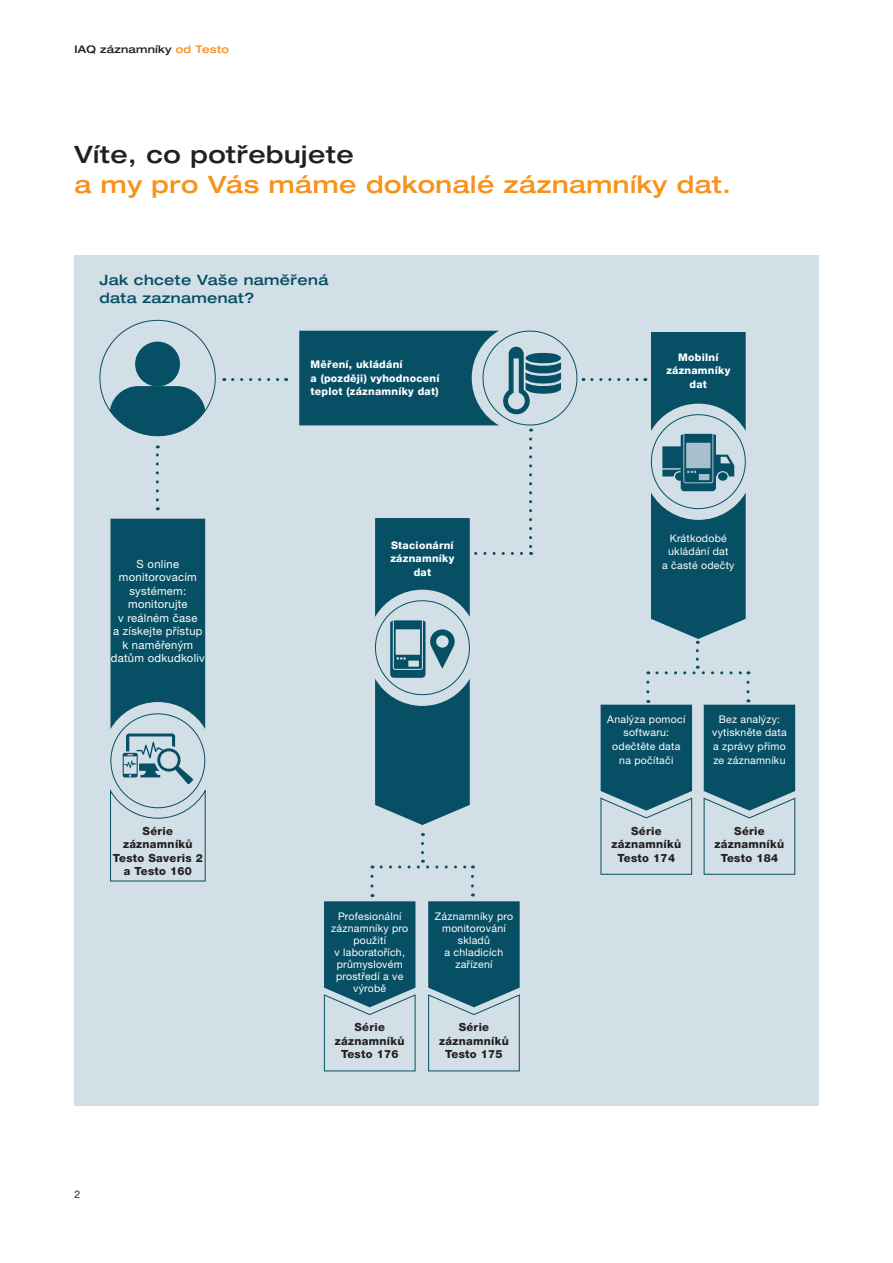
<style>
.page{position:relative;width:893px;height:1263px;background:#fff}
.page>*{position:absolute;margin:0;border:0;box-sizing:border-box;transform-origin:0 0}
.t1{font:500 expanded 24px "Helvetica Neue LTW1 G";letter-spacing:.025em;color:#f7931d}
.t2{font:500 expanded 24px "Helvetica Neue LTW1 G";letter-spacing:.025em;color:#231f20}
.t3{font:500 expanded 14.25px/18px "Helvetica Neue LTW1 G";letter-spacing:.025em;color:#074f64}
.t4{font:800 11.25px/13.5px "Helvetica Neue LTW1 G";letter-spacing:.025em;color:#231f20;text-align:center}
.t5{font:11.25px/13.5px "Helvetica Neue LTW1 G";letter-spacing:.025em;color:#fff;text-align:center}
.t6{font:10.5px/12px "Helvetica Neue LTW1 G";letter-spacing:.025em;color:#fff;text-align:center}
.t7{font:800 10.5px/13.5px "Helvetica Neue LTW1 G";letter-spacing:.025em;color:#fff;text-align:center}
.t8{font:500 expanded 10.5px "Helvetica Neue LTW1 G";letter-spacing:.025em;color:#231f20}
.t9{font:10.5px "Helvetica Neue LTW1 G";color:#231f20}
.s1{color:#f7931d}
</style>
<div class="page">
<div style="left:74px;top:255px;width:745px;height:851px;background:#d2dfe6"></div>
<svg style="left:109px;top:386px;width:97px;height:50px"></svg>
<div style="left:135px;top:342px;width:45px;height:44px;background:#074f64;border-radius:50%"></div>
<svg style="left:156px;top:445px;width:3px;height:55px"></svg>
<svg style="left:233px;top:378px;width:54px;height:3px"></svg>
<svg style="left:110px;top:519px;width:96px;height:363px"></svg>
<svg style="left:592px;top:332px;width:154px;height:312px"></svg>
<svg style="left:299px;top:331px;width:262px;height:101px"></svg>
<svg style="left:529px;top:439px;width:3px;height:116px"></svg>
<svg style="left:375px;top:518px;width:147px;height:307px"></svg>
<svg style="left:600px;top:700px;width:92px;height:175px"></svg>
<svg style="left:646px;top:671px;width:3px;height:21px"></svg>
<svg style="left:657px;top:651px;width:92px;height:23px"></svg>
<svg style="left:703px;top:682px;width:92px;height:193px"></svg>
<svg style="left:324px;top:894px;width:92px;height:178px"></svg>
<svg style="left:370px;top:865px;width:3px;height:21px"></svg>
<svg style="left:381px;top:843px;width:92px;height:25px"></svg>
<svg style="left:428px;top:876px;width:92px;height:196px"></svg>
<p class="t8" style="left:74px;top:42px;width:156px">IAQ záznamníky <span class="s1">od Testo</span></p>
<h1 class="t2" style="left:74px;top:139px;width:281px">Víte, co potřebujete</h1>
<h1 class="t1" style="left:74px;top:169px;width:658px">a my pro Vás máme dokonalé záznamníky dat.</h1>
<h2 class="t3" style="left:99px;top:270px;width:230px">Jak chcete Vaše naměřená data zaznamenat?</h2>
<p class="t5" style="left:111px;top:557px;width:96px">S online monitorovacím systémem: monitorujte<br>v reálném čase<br>a získejte přístup k naměřeným datům odkudkoliv</p>
<p class="t4" style="left:113px;top:824px;width:92px">Série záznamníků<br>Testo Saveris 2 a Testo 160</p>
<p class="t9" style="left:74px;top:1188px;width:7px">2</p>
<p class="t7" style="left:311px;top:358px;width:130px;text-align:left">Měření, ukládání<br>a (později) vyhodnocení teplot (záznamníky dat)</p>
<p class="t7" style="left:666px;top:350px;width:66px">Mobilní záznamníky dat</p>
<p class="t7" style="left:390px;top:538px;width:66px">Stacionární záznamníky dat</p>
<p class="t6" style="left:331px;top:910px;width:78px">Profesionální záznamníky pro použití<br>v laboratořích, průmyslovém prostředí a ve výrobě</p>
<p class="t6" style="left:435px;top:910px;width:80px">Záznamníky pro monitorování skladů<br>a chladicích zařízení</p>
<p class="t4" style="left:335px;top:1021px;width:71px">Série záznamníků<br>Testo 176</p>
<p class="t4" style="left:439px;top:1021px;width:71px">Série záznamníků<br>Testo 175</p>
<p class="t6" style="left:662px;top:531px;width:74px;line-height:13.5px">Krátkodobé ukládání dat<br>a časté odečty</p>
<p class="t6" style="left:607px;top:712px;width:80px;line-height:13.5px">Analýza pomocí softwaru: odečtěte data na počítači</p>
<p class="t4" style="left:611px;top:824px;width:71px">Série záznamníků<br>Testo 174</p>
<p class="t6" style="left:712px;top:712px;width:76px;line-height:13.5px">Bez analýzy: vytiskněte data a zprávy přímo ze záznamníku</p>
<p class="t4" style="left:715px;top:824px;width:71px">Série záznamníků<br>Testo 184</p>
</div>
